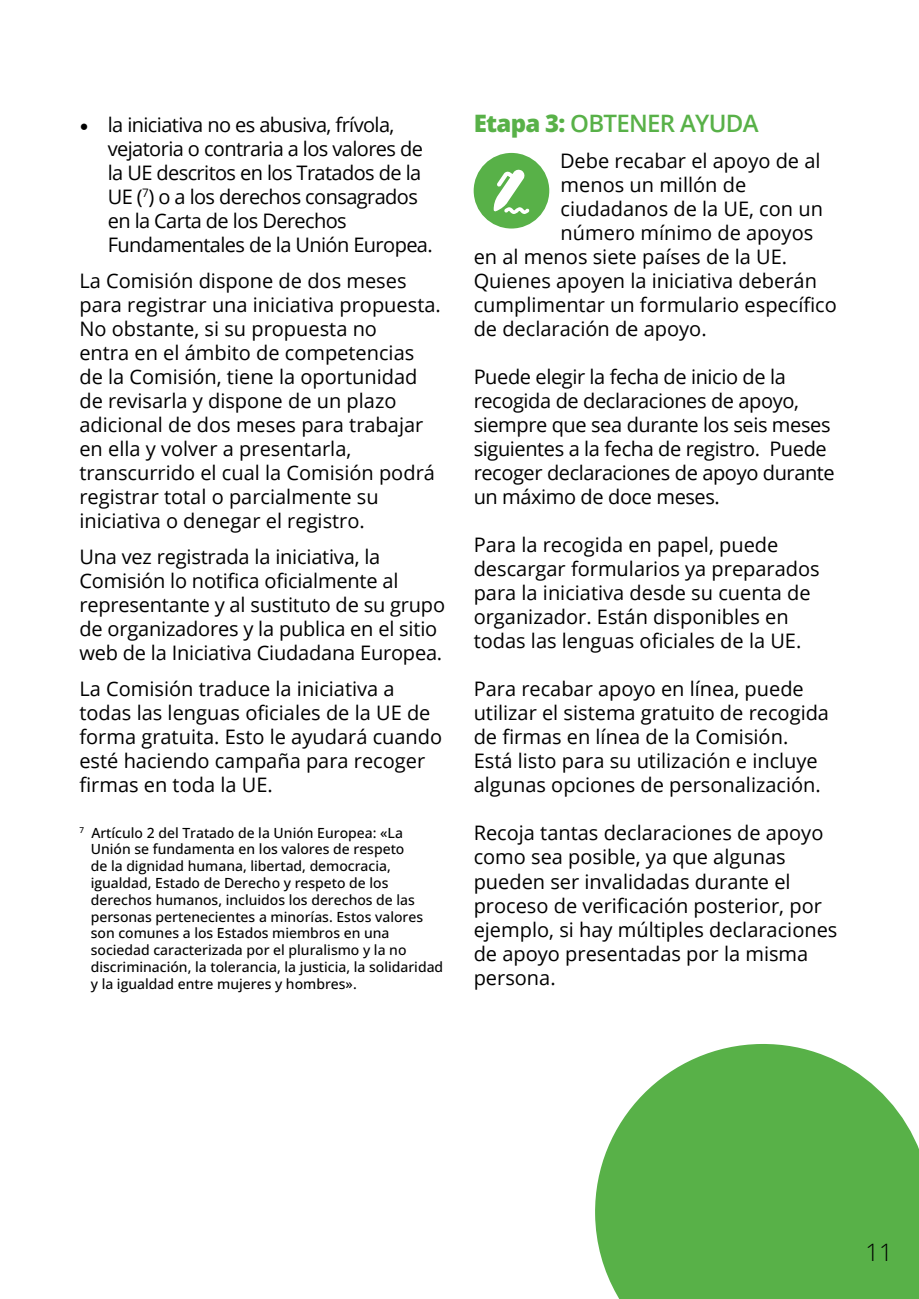
<style>
.page{position:relative;width:919px;height:1299px;background:#fff}
.page>*{position:absolute;margin:0;border:0;box-sizing:border-box;transform-origin:0 0}
.t1{font:600 24px "Open Sans";letter-spacing:-.03em;color:#58b148}
.t2{font:300 24px "Open Sans";color:#000}
.t3{font:20px/24px "Open Sans";color:#000}
.t4{font:20px/24px "Open Sans";letter-spacing:-.02em;color:#000}
.t5{font:20px/24px "Open Sans";letter-spacing:-.03em;color:#000}
.t6{font:500 14px/16.8px "Open Sans";color:#000}
.s1{font-family:"Minion Pro";font-size:24px}
.s2{font-weight:800}
</style>
<div class="page">
<svg style="left:595px;top:1044px;width:323px;height:254px;background:#6ebb60"></svg>
<div style="left:473px;top:153px;width:76px;height:75px;background:#58b148;border-radius:50%"></div>
<svg style="left:493px;top:169px;width:36px;height:45px"></svg>
<p class="t5" style="left:108px;top:112px;width:326px;text-indent:-28px"><span class="s1">•</span> la iniciativa no es abusiva, frívola, vejatoria o contraria a los valores de la UE descritos en los Tratados de la UE (<sup>7</sup>) o a los derechos consagrados en la Carta de los Derechos Fundamentales de la Unión Europea.</p>
<p class="t3" style="left:79px;top:268px;width:363px">La Comisión dispone de dos meses para registrar una iniciativa propuesta.<br>No obstante, si su propuesta no<br>entra en el ámbito de competencias de la Comisión, tiene la oportunidad de revisarla y dispone de un plazo adicional de dos meses para trabajar en ella y volver a presentarla, transcurrido el cual la Comisión podrá registrar total o parcialmente su iniciativa o denegar el registro.</p>
<p class="t3" style="left:79px;top:544px;width:367px">Una vez registrada la iniciativa, la Comisión lo notifica oficialmente al representante y al sustituto de su grupo de organizadores y la publica en el sitio web de la Iniciativa Ciudadana Europea.</p>
<p class="t3" style="left:79px;top:676px;width:364px">La Comisión traduce la iniciativa a todas las lenguas oficiales de la UE de forma gratuita. Esto le ayudará cuando esté haciendo campaña para recoger firmas en toda la UE.</p>
<p class="t6" style="left:91px;top:823px;width:354px;text-indent:-11px"><sup>7</sup> Artículo 2 del Tratado de la Unión Europea: «La Unión se fundamenta en los valores de respeto<br>de la dignidad humana, libertad, democracia, igualdad, Estado de Derecho y respeto de los derechos humanos, incluidos los derechos de las personas pertenecientes a minorías. Estos valores son comunes a los Estados miembros en una sociedad caracterizada por el pluralismo y la no discriminación, la tolerancia, la justicia, la solidaridad y la igualdad entre mujeres y hombres».</p>
<p class="t1" style="left:473px;top:107px;width:286px"><span class="s2">Etapa 3:</span> OBTENER AYUDA</p>
<p class="t3" style="left:560px;top:148px;width:262px">Debe recabar el apoyo de al</p>
<p class="t3" style="left:560px;top:172px;width:187px">menos un millón de</p>
<p class="t3" style="left:560px;top:196px;width:264px">ciudadanos de la UE, con un</p>
<p class="t3" style="left:560px;top:220px;width:254px">número mínimo de apoyos</p>
<p class="t3" style="left:473px;top:244px;width:315px">en al menos siete países de la UE.</p>
<p class="t3" style="left:473px;top:268px;width:345px">Quienes apoyen la iniciativa deberán</p>
<p class="t3" style="left:473px;top:292px;width:365px">cumplimentar un formulario específico</p>
<p class="t3" style="left:473px;top:316px;width:234px">de declaración de apoyo.</p>
<p class="t4" style="left:473px;top:364px;width:362px">Puede elegir la fecha de inicio de la recogida de declaraciones de apoyo, siempre que sea durante los seis meses siguientes a la fecha de registro. Puede recoger declaraciones de apoyo durante un máximo de doce meses.</p>
<p class="t3" style="left:473px;top:532px;width:347px">Para la recogida en papel, puede descargar formularios ya preparados para la iniciativa desde su cuenta de organizador. Están disponibles en todas las lenguas oficiales de la UE.</p>
<p class="t3" style="left:473px;top:676px;width:357px">Para recabar apoyo en línea, puede utilizar el sistema gratuito de recogida de firmas en línea de la Comisión.<br>Está listo para su utilización e incluye algunas opciones de personalización.</p>
<p class="t3" style="left:473px;top:820px;width:365px">Recoja tantas declaraciones de apoyo como sea posible, ya que algunas pueden ser invalidadas durante el proceso de verificación posterior, por ejemplo, si hay múltiples declaraciones de apoyo presentadas por la misma persona.</p>
<p class="t2" style="left:865px;top:1235px;width:29px">11</p>
</div>
